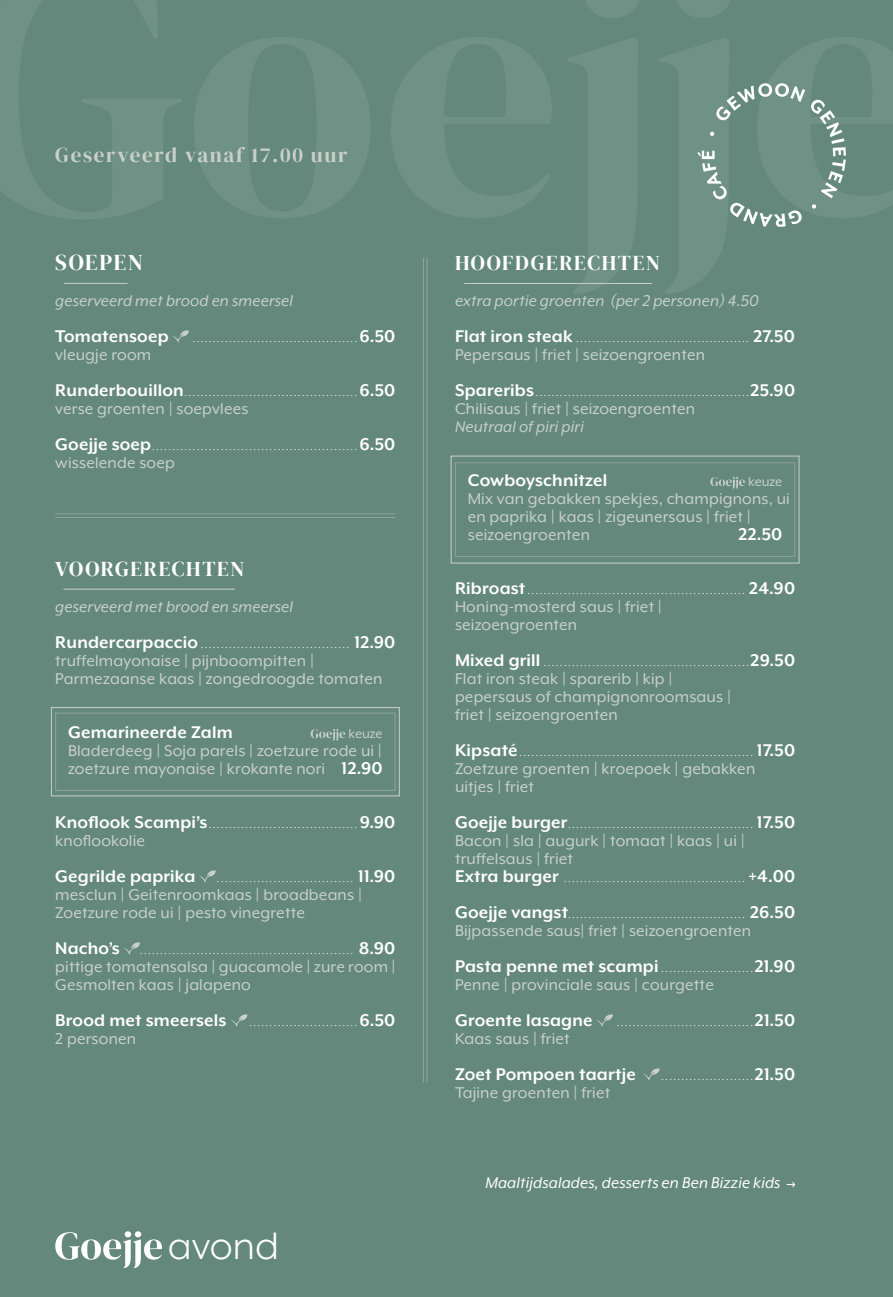
<style>
.page{position:relative;width:893px;height:1297px;background:#64887c}
.page>*{position:absolute;margin:0;border:0;box-sizing:border-box;transform-origin:0 0}
.t1{font:43.95px "Mr Eaves XL Mod OT";color:#fff}
.Koppen{font:22.5px "DM Serif Display";letter-spacing:.08em;color:#fff}
.Koppen-2{font:21px "DM Serif Display";letter-spacing:.08em;color:#c9d0cc}
.Omschrijving{font:21px "DM Serif Display";letter-spacing:.08em;color:#fff}
.Koppen-3{font:21px "DM Serif Display";letter-spacing:.08em;color:#fff}
.Gerechten{font:700 19.5px "Mr Eaves XL Mod OT";letter-spacing:.01em;color:#fff}
.Omschrijving-2{font:700 19.5px "Mr Eaves XL Mod OT";letter-spacing:.01em;color:#fff}
.Gerechten-2{font:18px/18px "Mr Eaves XL Mod OT";letter-spacing:.01em;color:#c9d0cc}
.Omschrijving-3{font:18px/18px "Mr Eaves XL Mod OT";letter-spacing:.01em;color:#c9d0cc}
.Omschrijving-4{font:italic 18px "Mr Eaves XL Mod OT";letter-spacing:.01em;color:#c9d0cc}
.Omschrijving-5{font:italic 18px "Mr Eaves XL Mod OT";letter-spacing:.01em;color:#fff}
.t2{font:15px "Mr Eaves XL Mod OT";letter-spacing:-.005em;color:#c9d0cc}
.Gerechten-3{font:6.75px "DM Serif Display";color:#fff}
.Omschrijving-6{font:6.75px "DM Serif Display";color:#fff}
.s1{font-weight:700;font-size:19.5px;color:#fff}
</style>
<div class="page">
<svg style="left:0;top:0;width:181px;height:219px"></svg>
<svg style="left:194px;top:37px;width:176px;height:181px"></svg>
<svg style="left:391px;top:37px;width:160px;height:181px"></svg>
<svg style="left:568px;top:0;width:71px;height:293px"></svg>
<svg style="left:659px;top:0;width:234px;height:293px"></svg>
<hr style="left:64px;top:283px;width:63px;height:1px;background:#c9d0cc">
<svg style="left:172px;top:330px;width:17px;height:13px"></svg>
<hr style="left:56px;top:513px;width:339px;height:1px;background:#8ea49b">
<hr style="left:56px;top:517px;width:339px;height:1px;background:#8ea49b">
<hr style="left:64px;top:589px;width:171px;height:1px;background:#c9d0cc">
<svg style="left:199px;top:870px;width:17px;height:13px"></svg>
<svg style="left:124px;top:942px;width:16px;height:13px"></svg>
<svg style="left:231px;top:1014px;width:16px;height:13px"></svg>
<hr style="left:465px;top:283px;width:187px;height:1px;background:#c9d0cc">
<svg style="left:597px;top:1014px;width:16px;height:13px"></svg>
<svg style="left:643px;top:1068px;width:17px;height:13px"></svg>
<hr style="left:427px;top:258px;width:1px;height:824px;background:#8ea49b">
<hr style="left:423px;top:258px;width:1px;height:824px;background:#8ea49b">
<svg style="left:55px;top:1231px;width:107px;height:37px"></svg>
<svg style="left:787px;top:1182px;width:9px;height:6px"></svg>
<svg style="left:51px;top:707px;width:349px;height:90px"></svg>
<svg style="left:450px;top:455px;width:350px;height:109px"></svg>
<p class="Koppen-2" style="left:55px;top:143px;width:294px">Geserveerd vanaf 17.00 uur</p>
<p class="Koppen" style="left:55px;top:249px;width:89px">SOEPEN</p>
<p class="Omschrijving-4" style="left:55px;top:291px;width:239px">geserveerd met brood en smeersel</p>
<p class="Gerechten" style="left:55px;top:325px;width:115px">Tomatensoep</p>
<p class="Gerechten-3" style="left:193px;top:336px;width:166px">.........................................</p>
<p class="Gerechten" style="left:359px;top:325px;width:38px">6.50</p>
<p class="Gerechten-2" style="left:55px;top:346px;width:98px">vleugje room</p>
<p class="Gerechten" style="left:55px;top:379px;width:130px">Runderbouillon</p>
<p class="Gerechten-3" style="left:185px;top:390px;width:174px">...........................................</p>
<p class="Gerechten" style="left:359px;top:379px;width:38px">6.50</p>
<p class="Gerechten-2" style="left:55px;top:400px;width:195px">verse groenten | soepvlees</p>
<p class="Gerechten" style="left:55px;top:433px;width:97px">Goejje soep</p>
<p class="Gerechten-3" style="left:152px;top:444px;width:206px">...................................................</p>
<p class="Gerechten" style="left:359px;top:433px;width:38px">6.50</p>
<p class="Gerechten-2" style="left:55px;top:454px;width:121px">wisselende soep</p>
<p class="Koppen-3" style="left:55px;top:557px;width:190px">VOORGERECHTEN</p>
<p class="Omschrijving-4" style="left:55px;top:597px;width:239px">geserveerd met brood en smeersel</p>
<p class="Gerechten" style="left:55px;top:631px;width:144px">Rundercarpaccio</p>
<p class="Gerechten-3" style="left:201px;top:642px;width:149px">.....................................</p>
<p class="Gerechten" style="left:354px;top:631px;width:43px">12.90</p>
<p class="Gerechten-2" style="left:55px;top:652px;width:329px">truffelmayonaise | pijnboompitten |<br>Parmezaanse kaas | zongedroogde tomaten</p>
<p class="Gerechten" style="left:68px;top:721px;width:166px">Gemarineerde Zalm</p>
<p class="t2" style="left:349px;top:725px;width:36px">keuze</p>
<p class="Omschrijving-3" style="left:68px;top:742px;width:315px">Bladerdeeg | Soja parels | zoetzure rode ui |</p>
<p class="Omschrijving-3" style="left:68px;top:760px;width:316px">zoetzure mayonaise | krokante nori <span class="s1">12.90</span></p>
<p class="Gerechten" style="left:55px;top:811px;width:154px">Knoflook Scampi’s</p>
<p class="Gerechten-3" style="left:209px;top:822px;width:149px">.....................................</p>
<p class="Gerechten" style="left:360px;top:811px;width:37px">9.90</p>
<p class="Gerechten-2" style="left:55px;top:832px;width:91px">knoflookolie</p>
<p class="Gerechten" style="left:55px;top:865px;width:142px">Gegrilde paprika</p>
<p class="Gerechten-3" style="left:217px;top:876px;width:137px">..................................</p>
<p class="Gerechten" style="left:358px;top:865px;width:39px">11.90</p>
<p class="Gerechten-2" style="left:55px;top:886px;width:308px">mesclun | Geitenroomkaas | broadbeans |</p>
<p class="Gerechten-2" style="left:55px;top:904px;width:251px">Zoetzure rode ui | pesto vinegrette</p>
<p class="Gerechten" style="left:55px;top:937px;width:66px">Nacho’s</p>
<p class="Gerechten-3" style="left:140px;top:948px;width:214px">.....................................................</p>
<p class="Gerechten" style="left:359px;top:937px;width:38px">8.90</p>
<p class="Gerechten-2" style="left:55px;top:958px;width:342px">pittige tomatensalsa | guacamole | zure room |<br>Gesmolten kaas | jalapeno</p>
<p class="Gerechten" style="left:55px;top:1009px;width:173px">Brood met smeersels</p>
<p class="Gerechten-3" style="left:250px;top:1020px;width:109px">...........................</p>
<p class="Gerechten" style="left:359px;top:1009px;width:38px">6.50</p>
<p class="Gerechten-2" style="left:55px;top:1030px;width:82px">2 personen</p>
<p class="t1" style="left:168px;top:1222px;width:113px">avond</p>
<p class="Omschrijving" style="left:455px;top:251px;width:206px">HOOFDGERECHTEN</p>
<p class="Omschrijving-4" style="left:455px;top:291px;width:306px">extra portie groenten (per 2 personen) 4.50</p>
<p class="Gerechten" style="left:455px;top:325px;width:119px">Flat iron steak</p>
<p class="Gerechten-3" style="left:576px;top:336px;width:174px">...........................................</p>
<p class="Gerechten" style="left:754px;top:325px;width:43px">27.50</p>
<p class="Gerechten-2" style="left:455px;top:346px;width:252px">Pepersaus | friet | seizoengroenten</p>
<p class="Gerechten" style="left:455px;top:379px;width:80px">Spareribs</p>
<p class="Gerechten-3" style="left:536px;top:390px;width:214px">.....................................................</p>
<p class="Gerechten" style="left:751px;top:379px;width:46px">25.90</p>
<p class="Omschrijving-3" style="left:455px;top:400px;width:242px">Chilisaus | friet | seizoengroenten</p>
<p class="Omschrijving-4" style="left:455px;top:417px;width:130px">Neutraal of piri piri</p>
<p class="Gerechten" style="left:468px;top:469px;width:141px">Cowboyschnitzel</p>
<p class="t2" style="left:748px;top:473px;width:36px">keuze</p>
<p class="Gerechten-2" style="left:468px;top:490px;width:324px">Mix van gebakken spekjes, champignons, ui</p>
<p class="Gerechten-2" style="left:468px;top:508px;width:284px">en paprika | kaas | zigeunersaus | friet |</p>
<p class="Gerechten-2" style="left:468px;top:526px;width:124px">seizoengroenten</p>
<p class="Gerechten" style="left:738px;top:523px;width:45px">22.50</p>
<p class="Omschrijving-2" style="left:455px;top:577px;width:72px">Ribroast</p>
<p class="Omschrijving-6" style="left:528px;top:588px;width:218px">......................................................</p>
<p class="Omschrijving-2" style="left:749px;top:577px;width:47px">24.90</p>
<p class="Gerechten-2" style="left:455px;top:598px;width:208px">Honing-mosterd saus | friet |</p>
<p class="Gerechten-2" style="left:455px;top:616px;width:124px">seizoengroenten</p>
<p class="Gerechten" style="left:455px;top:649px;width:87px">Mixed grill</p>
<p class="Gerechten-3" style="left:544px;top:660px;width:206px">...................................................</p>
<p class="Gerechten" style="left:751px;top:649px;width:46px">29.50</p>
<p class="Omschrijving-3" style="left:455px;top:670px;width:219px">Flat iron steak | sparerib | kip |</p>
<p class="Omschrijving-3" style="left:455px;top:688px;width:277px">pepersaus of champignonroomsaus |</p>
<p class="Omschrijving-3" style="left:455px;top:706px;width:164px">friet | seizoengroenten</p>
<p class="Gerechten" style="left:455px;top:739px;width:64px">Kipsaté</p>
<p class="Gerechten-3" style="left:520px;top:750px;width:234px">..........................................................</p>
<p class="Gerechten" style="left:757px;top:739px;width:40px">17.50</p>
<p class="Omschrijving-3" style="left:455px;top:760px;width:302px">Zoetzure groenten | kroepoek | gebakken uitjes | friet</p>
<p class="Gerechten" style="left:455px;top:811px;width:114px">Goejje burger</p>
<p class="Gerechten-3" style="left:568px;top:822px;width:186px">..............................................</p>
<p class="Gerechten" style="left:757px;top:811px;width:40px">17.50</p>
<p class="Omschrijving-3" style="left:455px;top:832px;width:291px">Bacon | sla | augurk | tomaat | kaas | ui |</p>
<p class="Omschrijving-3" style="left:455px;top:850px;width:120px">truffelsaus | friet</p>
<p class="Gerechten" style="left:455px;top:865px;width:105px">Extra burger</p>
<p class="Gerechten-3" style="left:564px;top:876px;width:182px">.............................................</p>
<p class="Gerechten" style="left:748px;top:865px;width:48px">+4.00</p>
<p class="Gerechten" style="left:455px;top:901px;width:115px">Goejje vangst</p>
<p class="Gerechten-3" style="left:568px;top:912px;width:178px">............................................</p>
<p class="Gerechten" style="left:750px;top:901px;width:47px">26.50</p>
<p class="Omschrijving-3" style="left:455px;top:922px;width:298px">Bijpassende saus| friet | seizoengroenten</p>
<p class="Gerechten" style="left:455px;top:955px;width:205px">Pasta penne met scampi</p>
<p class="Gerechten-3" style="left:662px;top:966px;width:93px">.......................</p>
<p class="Gerechten" style="left:755px;top:955px;width:42px">21.90</p>
<p class="Omschrijving-3" style="left:455px;top:976px;width:260px">Penne | provinciale saus | courgette</p>
<p class="Gerechten" style="left:455px;top:1009px;width:139px">Groente lasagne</p>
<p class="Gerechten-3" style="left:617px;top:1020px;width:137px">..................................</p>
<p class="Gerechten" style="left:755px;top:1009px;width:42px">21.50</p>
<p class="Omschrijving-3" style="left:455px;top:1030px;width:116px">Kaas saus | friet</p>
<p class="Gerechten" style="left:455px;top:1063px;width:182px">Zoet Pompoen taartje</p>
<p class="Gerechten-3" style="left:662px;top:1074px;width:93px">.......................</p>
<p class="Gerechten" style="left:755px;top:1063px;width:42px">21.50</p>
<p class="Omschrijving-3" style="left:455px;top:1084px;width:157px">Tajine groenten | friet</p>
<p class="Omschrijving-5" style="left:485px;top:1173px;width:297px">Maaltijdsalades, desserts en Ben Bizzie kids</p>
</div>
